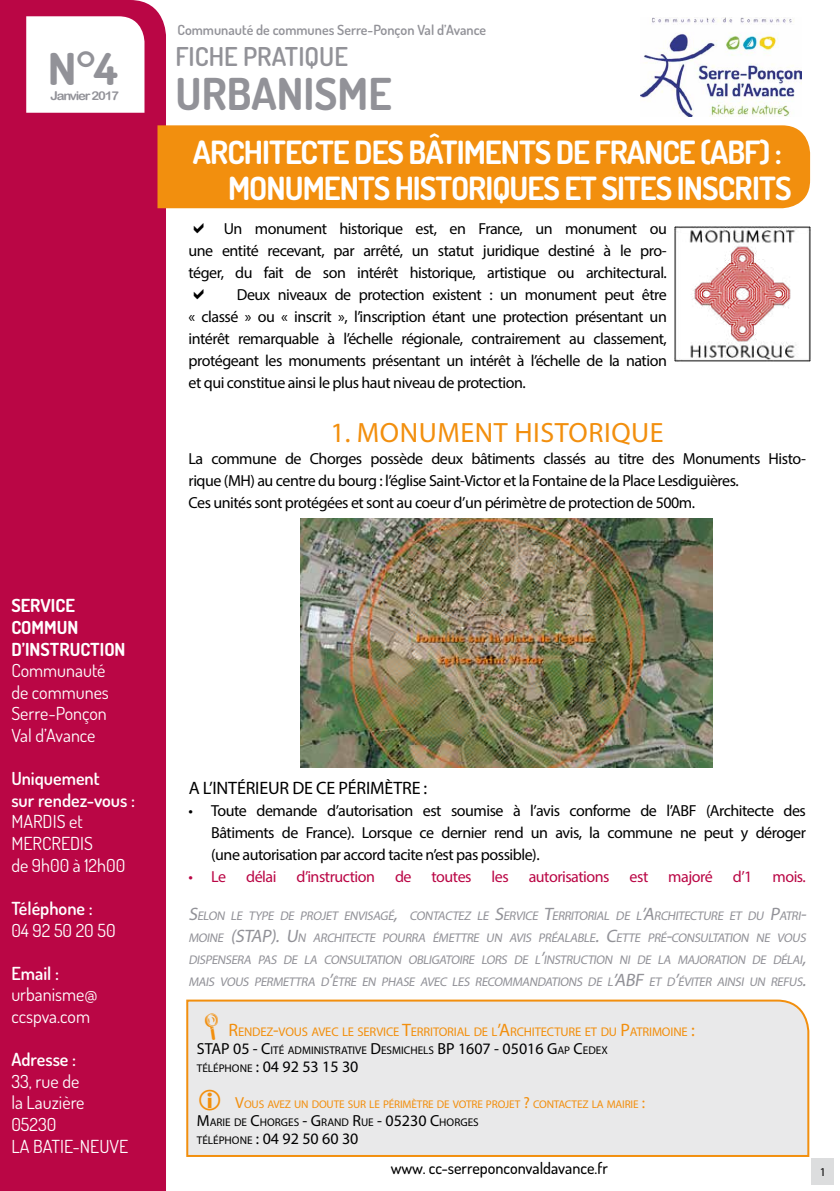
<style>
.page{position:relative;width:840px;height:1191px;background:#fff}
.page>*{position:absolute;margin:0;border:0;box-sizing:border-box;transform-origin:0 0}
.t1{font:700 44px "Dosis";color:#929298}
.t2{font:700 44px "Dosis";color:#929298;scale:1.08 1}
.t3{font:700 32px/36px "Dosis";letter-spacing:-.03em;color:#fff}
.t4{font:28px "Myriad Pro";letter-spacing:.02em;color:#f28f0e}
.t5{font:600 26px "Dosis";color:#929298}
.t6{font:18px/21.6px "Dosis";color:#fff}
.t7{font:600 18px/21.6px "Dosis";color:#fff}
.t8{font:18px "Myriad Pro";letter-spacing:-.01em;color:#000}
.t9{font:700 18px/21.6px "Dosis";color:#fff}
.t10{font:16px/22px "Myriad Pro";letter-spacing:-.03em;color:#000}
.t11{font:16px "Myriad Pro";letter-spacing:-.03em;color:#ba0645}
.t12{font:16px "Myriad Pro";color:#000}
.t13{font:500 16px "Dosis";color:#000}
.t14{font:600 14px "Dosis";color:#929298}
.t15{font:italic 12.6px/22px "Myriad Pro";color:#929298}
.t16{font:12.6px "Myriad Pro";letter-spacing:-.015em;color:#f28f0e}
.t17{font:12.2px "Arial Rounded MT Bold";letter-spacing:-.09em;color:#929298;scale:1.08 1}
.t18{font:12px "Myriad Pro";color:#000}
.t19{font:11.2px/18px "Myriad Pro";letter-spacing:-.015em;color:#f28f0e}
.t20{font:11.2px "Myriad Pro";color:#000}
.s1{font-size:18px}
.s2{font-size:16px}
.s3{font-size:11.2px}
.s4{font-size:16px;color:#000}
.s5{color:#000}
</style>
<div class="page">
<div style="left:0;top:0;width:166px;height:1191px;background:#ba0645"></div>
<div style="left:157px;top:125px;width:652px;height:83px;background:#f28f0e"></div>
<div style="left:811px;top:1158px;width:22px;height:27px;background:#dcddde"></div>
<img style="left:674px;top:226px;width:135px;height:135px">
<img style="left:300px;top:519px;width:412px;height:248px">
<div style="left:186px;top:999px;width:623px;height:158px;background:#e9e9ea"></div>
<svg style="left:26px;top:16px;width:118px;height:97px"></svg>
<img style="left:640px;top:18px;width:161px;height:99px">
<svg style="left:205px;top:1012px;width:13px;height:27px"></svg>
<svg style="left:199px;top:1089px;width:21px;height:21px"></svg>
<h1 class="t2" style="left:48px;top:40px;width:66px">N°4</h1>
<p class="t17" style="left:50px;top:88px;width:65px">Janvier 2017</p>
<p class="t9" style="left:11px;top:594px;width:116px">SERVICE<br>COMMUN<br>D’INSTRUCTION</p>
<p class="t6" style="left:11px;top:659px;width:99px">Communauté de communes<br>Serre-Ponçon<br>Val d’Avance</p>
<p class="t7" style="left:11px;top:767px;width:125px">Uniquement<br>sur rendez-vous :</p>
<p class="t6" style="left:11px;top:810px;width:115px">MARDIS et<br>MERCREDIS<br>de 9h00 à 12h00</p>
<p class="t7" style="left:11px;top:897px;width:83px">Téléphone :</p>
<p class="t6" style="left:11px;top:918px;width:106px">04 92 50 20 50</p>
<p class="t7" style="left:11px;top:962px;width:49px">Email :</p>
<p class="t6" style="left:11px;top:983px;width:87px">urbanisme@ ccspva.com</p>
<p class="t7" style="left:11px;top:1048px;width:66px">Adresse :</p>
<p class="t6" style="left:11px;top:1069px;width:118px">33, rue de<br>la Lauzière<br>05230<br>LA BATIE-NEUVE</p>
<p class="t14" style="left:177px;top:21px;width:310px">Communauté de communes Serre-Ponçon Val d’Avance</p>
<h3 class="t5" style="left:175px;top:39px;width:174px">FICHE PRATIQUE</h3>
<h1 class="t1" style="left:175px;top:65px;width:217px">URBANISME</h1>
<h2 class="t3" style="left:228px;top:133px;width:565px;text-indent:-35px">ARCHITECTE DES BâTIMENTS DE FRANCE (ABF) :<br>MONUMENTS HISTORIQUES ET SITES INSCRITS</h2>
<p class="t10" style="left:223px;top:218px;width:444px">Un monument historique est, en France, un monument ou</p>
<p class="t10" style="left:188px;top:240px;width:479px">une entité recevant, par arrêté, un statut juridique destiné à le pro-</p>
<p class="t10" style="left:188px;top:262px;width:479px">téger, du fait de son intérêt historique, artistique ou architectural.</p>
<p class="t10" style="left:237px;top:284px;width:431px">Deux niveaux de protection existent : un monument peut être</p>
<p class="t10" style="left:188px;top:306px;width:479px">« classé » ou « inscrit », l’inscription étant une protection présentant un</p>
<p class="t10" style="left:188px;top:328px;width:479px">intérêt remarquable à l’échelle régionale, contrairement au classement,</p>
<p class="t10" style="left:188px;top:350px;width:479px">protégeant les monuments présentant un intérêt à l’échelle de la nation</p>
<p class="t10" style="left:188px;top:372px;width:339px">et qui constitue ainsi le plus haut niveau de protection.</p>
<h3 class="t4" style="left:330px;top:415px;width:334px">1. Monument historique</h3>
<p class="t10" style="left:188px;top:447px;width:618px">La commune de Chorges possède deux bâtiments classés au titre des Monuments H isto&shy;rique (MH) au centre du bourg : l’église Saint-Victor et la Fontaine de la Place Lesdiguières.<br>Ces unités sont protégées et sont au coeur d’un périmètre de protection de 500m.</p>
<p class="t8" style="left:189px;top:776px;width:240px">A l’intérieur de ce périmètre :</p>
<p class="t10" style="left:211px;top:799px;width:596px;text-align:justify;text-indent:-23px">• Toute demande d’autorisation est soumise à l’avis conforme de l’ABF (Architecte des Bâtiments de France). Lorsque ce dernier rend un avis, la commune ne peut y déroger (une autorisation par accord tacite n’est pas possible).</p>
<p class="t11" style="left:188px;top:866px;width:618px">• Le délai d’instruction de toutes les autorisations est majoré d’1 mois.</p>
<p class="t15" style="left:188px;top:904px;width:622px"><span class="s1">S</span>ELON LE TYPE DE PROJET ENVISAGÉ<span class="s1">,</span> CONTACTEZ LE <span class="s1">S</span>ERVICE <span class="s1">T</span>ERRITORIAL DE L<span class="s1">’A</span>RCHITECTURE ET DU <span class="s1">P</span>ATRI<span class="s1">-</span>MOINE <span class="s1">(STAP). U</span> N ARCHITECTE POURRA ÉMETTRE UN AVIS PRÉALABLE<span class="s1">. C</span>ETTE PRÉ<span class="s1">-</span>CONSULTATION NE VOUS DISPENSERA PAS DE LA CONSULTATION OBLIGATOIRE LORS DE L<span class="s1">’</span>INSTRUCTION NI DE LA MAJORATION DE DÉLAI<span class="s1">, </span>MAIS VOUS PERMETTRA D<span class="s1">’</span>ÊTRE EN PHASE AVEC LES RECOMMANDATIONS DE L<span class="s1">’ABF</span> ET D<span class="s1">’</span>ÉVITER AINSI UN REFUS<span class="s1">.</span></p>
<p class="t16" style="left:228px;top:1023px;width:467px"><span class="s1">R</span>ENDEZ<span class="s1">-</span>VOUS AVEC LE SERVICE <span class="s1">T</span>ERRITORIAL DE L<span class="s1">’A</span>RCHITECTURE ET DU <span class="s1">P</span>ATRIMOINE <span class="s1">:</span></p>
<p class="t12" style="left:197px;top:1038px;width:18px">STAP</p>
<p class="t20" style="left:233px;top:1043px;width:376px"><span class="s2">05 - C</span>ITÉ ADMINISTRATIVE <span class="s2">D</span>ESMICHELS <span class="s2">BP 1607 - 05016 G</span>AP <span class="s2">C</span>EDEX</p>
<p class="t12" style="left:197px;top:1056px;width:163px"><span class="s3">TÉLÉPHONE</span> : 04 92 53 15 30</p>
<p class="t19" style="left:197px;top:1094px;width:449px;text-indent:38px"><span class="s2">V</span>OUS AVEZ UN DOUTE SUR LE PÉRIMÈTRE DE VOTRE PROJET <span class="s2">?</span> CONTACTEZ LA MAIRIE <span class="s2">:<br></span><span class="s4">M</span><span class="s5">ARIE DE</span> <span class="s4">C</span><span class="s5">HORGES</span> <span class="s4">- G</span><span class="s5">RAND</span> <span class="s4">R</span><span class="s5">UE</span> <span class="s4">- 05230 C</span><span class="s5">HORGES</span></p>
<p class="t12" style="left:197px;top:1128px;width:163px"><span class="s3">TÉLÉPHONE</span> : 04 92 50 60 30</p>
<p class="t13" style="left:390px;top:1158px;width:219px">www. cc-serreponconvaldavance.fr</p>
<p class="t18" style="left:819px;top:1164px;width:8px">1</p>
</div>
